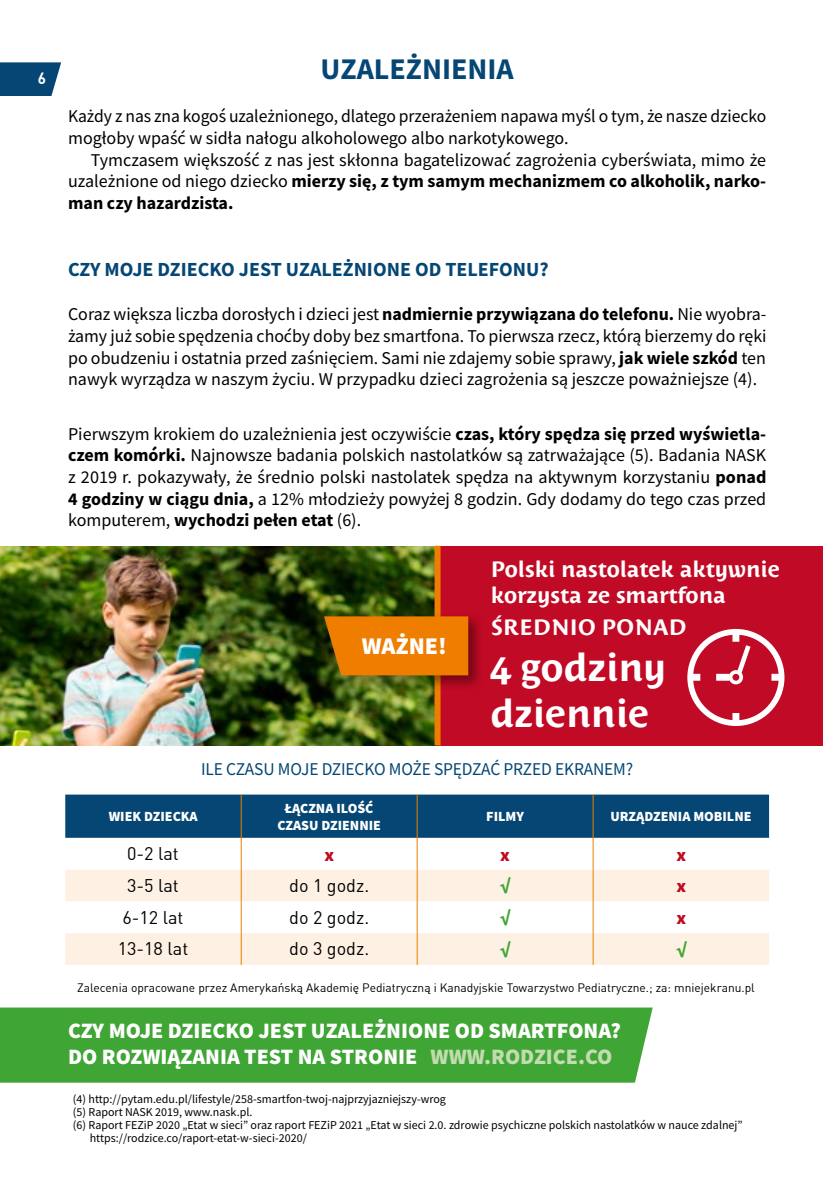
<style>
.page{position:relative;width:823px;height:1191px;background:#fff}
.page>*{position:absolute;margin:0;border:0;box-sizing:border-box;transform-origin:0 0}
.t1{font:700 38px/45.6px "Costa Ptf";color:#fff}
.t2{font:700 30px "Source Sans Pro";color:#054674}
.t3{font:900 24px "Source Sans Pro";color:#fff}
.t4{font:900 22px/26.4px "Source Sans Pro";color:#fff}
.t5{font:700 22px/26.4px "Costa Ptf";color:#fff}
.t6{font:700 20px "Source Sans Pro";color:#054674}
.t7{font:18px/21.6px "Source Sans Pro";color:#000;text-align:justify}
.t8{font:18px "DINPL Normal";color:#000}
.t9{font:18px "Source Sans Pro";letter-spacing:-.01em;color:#054674}
.t10{font:900 18px "Source Sans Pro";color:#c10a25}
.t11{font:900 18px "Source Sans Pro";color:#3fa535}
.t12{font:700 16px "DIN Pl";color:#fff;scale:.95 1}
.t13{font:900 14px/16.8px "Source Sans Pro";color:#fff;text-align:center}
.t14{font:12px "Source Sans Pro";color:#000}
.t15{font:12px "DINPL Normal";color:#000}
.s1{font-weight:700}
.s2{color:#c2dbaf}
</style>
<div class="page">
<svg style="left:0;top:62px;width:61px;height:34px;background:#1a5680"></svg>
<img style="left:0;top:546px;width:434px;height:199px">
<div style="left:0;top:1007px;width:652px;height:75px;background:#3fa535"></div>
<div style="left:437px;top:546px;width:385px;height:199px;background:#c10a25"></div>
<div style="left:434px;top:546px;width:6px;height:199px;background:#ef7d00"></div>
<svg style="left:65px;top:794px;width:703px;height:44px;background:#0e4a74"></svg>
<svg style="left:65px;top:869px;width:703px;height:96px;fill:#fef1e4"></svg>
<hr style="left:240px;top:794px;width:1px;height:44px;background:#ef7d00">
<hr style="left:416px;top:794px;width:1px;height:44px;background:#ef7d00">
<hr style="left:592px;top:794px;width:1px;height:44px;background:#ef7d00">
<hr style="left:240px;top:838px;width:1px;height:31px;background:#ef7d00">
<hr style="left:416px;top:838px;width:1px;height:31px;background:#ef7d00">
<hr style="left:592px;top:838px;width:1px;height:31px;background:#ef7d00">
<hr style="left:240px;top:869px;width:1px;height:32px;background:#ef7d00">
<hr style="left:416px;top:869px;width:1px;height:32px;background:#ef7d00">
<hr style="left:592px;top:869px;width:1px;height:32px;background:#ef7d00">
<hr style="left:240px;top:901px;width:1px;height:32px;background:#ef7d00">
<hr style="left:416px;top:901px;width:1px;height:32px;background:#ef7d00">
<hr style="left:592px;top:901px;width:1px;height:32px;background:#ef7d00">
<hr style="left:240px;top:933px;width:1px;height:32px;background:#ef7d00">
<hr style="left:416px;top:933px;width:1px;height:32px;background:#ef7d00">
<hr style="left:592px;top:933px;width:1px;height:32px;background:#ef7d00">
<div style="left:321px;top:612px;width:162px;height:79px;background:#000;opacity:.4"></div>
<svg style="left:324px;top:616px;width:144px;height:59px;background:#e17800"></svg>
<div style="left:687px;top:629px;width:97px;height:97px;border:6px solid #fff;border-radius:50%"></div>
<div style="left:732px;top:630px;width:7px;height:11px;background:#fff"></div>
<div style="left:732px;top:713px;width:7px;height:11px;background:#fff"></div>
<div style="left:688px;top:674px;width:12px;height:6px;background:#fff"></div>
<div style="left:771px;top:674px;width:11px;height:6px;background:#fff"></div>
<div style="left:728px;top:670px;width:14px;height:14px;border:4px solid #fff;border-radius:50%"></div>
<div style="left:715px;top:674px;width:14px;height:6px;background:#fff"></div>
<svg style="left:733px;top:640px;width:18px;height:38px"></svg>
<p class="t12" style="left:38px;top:68px;width:10px">6</p>
<h2 class="t2" style="left:320px;top:49px;width:195px">UZALEŻNIENIA</h2>
<p class="t7" style="left:68px;top:106px;width:699px">Każdy z nas zna kogoś uzależnionego, dlatego przerażeniem napawa myśl o tym, że nasze dziecko mogłoby wpaść w sidła nałogu alkoholowego albo narkotykowego.</p>
<p class="t7" style="left:68px;top:149px;width:699px;text-indent:23px">Tymczasem większość z nas jest skłonna bagatelizować zagrożenia cyberświata, mimo że uzależnione od niego dziecko <span class="s1">mierzy się, z tym samym mechanizmem co alkoholik, narko&shy;man czy hazardzista.</span></p>
<p class="t6" style="left:68px;top:256px;width:482px">CZY MOJE DZIECKO JEST UZALEŻNIONE OD TELEFONU?</p>
<p class="t7" style="left:68px;top:303px;width:699px">Coraz większa liczba dorosłych i dzieci jest <span class="s1">nadmiernie przywiązana do telefonu.</span> Nie wyobra&shy;żamy już sobie spędzenia choćby doby bez smartfona. To pierwsza rzecz, którą bierzemy do ręki po obudzeniu i ostatnia przed zaśnięciem. Sami nie zdajemy sobie sprawy, <span class="s1">jak wiele szkód</span> ten nawyk wyrządza w naszym życiu. W przypadku dzieci zagrożenia są jeszcze poważniejsze (4).</p>
<p class="t7" style="left:68px;top:423px;width:699px">Pierwszym krokiem do uzależnienia jest oczywiście <span class="s1">czas, który spędza się przed wyświetla&shy;czem komórki.</span> Najnowsze badania polskich nastolatków są zatrważające (5). Badania NASK z 2019 r. pokazywały, że średnio polski nastolatek spędza na aktywnym korzystaniu <span class="s1">ponad 4 godziny w ciągu dnia,</span> a 12% młodzieży powyżej 8 godzin. Gdy dodamy do tego czas przed komputerem, <span class="s1">wychodzi pełen etat</span> (6).</p>
<h3 class="t3" style="left:361px;top:629px;width:86px">WAŻNE!</h3>
<p class="t5" style="left:490px;top:556px;width:290px">Polski nastolatek aktywnie korzysta ze smartfona</p>
<p class="t5" style="left:491px;top:614px;width:197px">ŚREDNIO PONAD</p>
<h1 class="t1" style="left:490px;top:645px;width:177px">4 godziny dziennie</h1>
<p class="t9" style="left:201px;top:758px;width:433px">ILE CZASU MOJE DZIECKO MOŻE SPĘDZAĆ PRZED EKRANEM?</p>
<p class="t13" style="left:109px;top:808px;width:90px">WIEK DZIECKA</p>
<p class="t13" style="left:277px;top:800px;width:105px">ŁĄCZNA ILOŚĆ<br>CZASU DZIENNIE</p>
<p class="t13" style="left:486px;top:808px;width:39px">FILMY</p>
<p class="t13" style="left:610px;top:808px;width:142px">URZĄDZENIA MOBILNE</p>
<p class="t8" style="left:127px;top:842px;width:53px">0-2 lat</p>
<p class="t10" style="left:324px;top:842px;width:11px">x</p>
<p class="t10" style="left:500px;top:842px;width:11px">x</p>
<p class="t10" style="left:676px;top:842px;width:11px">x</p>
<p class="t8" style="left:127px;top:874px;width:53px">3-5 lat</p>
<p class="t8" style="left:289px;top:874px;width:81px">do 1 godz.</p>
<p class="t11" style="left:499px;top:874px;width:12px">√</p>
<p class="t10" style="left:676px;top:874px;width:11px">x</p>
<p class="t8" style="left:122px;top:906px;width:63px">6-12 lat</p>
<p class="t8" style="left:289px;top:906px;width:81px">do 2 godz.</p>
<p class="t11" style="left:499px;top:905px;width:12px">√</p>
<p class="t10" style="left:676px;top:905px;width:11px">x</p>
<p class="t8" style="left:118px;top:937px;width:72px">13-18 lat</p>
<p class="t8" style="left:289px;top:937px;width:81px">do 3 godz.</p>
<p class="t11" style="left:499px;top:937px;width:12px">√</p>
<p class="t11" style="left:675px;top:937px;width:12px">√</p>
<p class="t15" style="left:77px;top:979px;width:678px">Zalecenia opracowane przez Amerykańską Akademię Pediatryczną i Kanadyjskie Towarzystwo Pediatryczne.; za: mniejekranu.pl</p>
<p class="t4" style="left:68px;top:1017px;width:554px">CZY MOJE DZIECKO JEST UZALEŻNIONE OD SMARTFONA?<br>DO ROZWIĄZANIA TEST NA STRONIE <span class="s2">WWW.RODZICE.CO</span></p>
<p class="t14" style="left:73px;top:1091px;width:374px">(4) http://pytam.edu.pl/lifestyle/258-smartfon-twoj-najprzyjazniejszy-wrog</p>
<p class="t14" style="left:73px;top:1104px;width:181px">(5) Raport NASK 2019, www.nask.pl.</p>
<p class="t14" style="left:73px;top:1117px;width:670px">(6) Raport FEZiP 2020 „Etat w sieci” oraz raport FEZiP 2021 „Etat w sieci 2.0. zdrowie psychiczne polskich nastolatków w nauce zdalnej”</p>
<p class="t14" style="left:90px;top:1130px;width:218px">https://rodzice.co/raport-etat-w-sieci-2020/</p>
</div>
